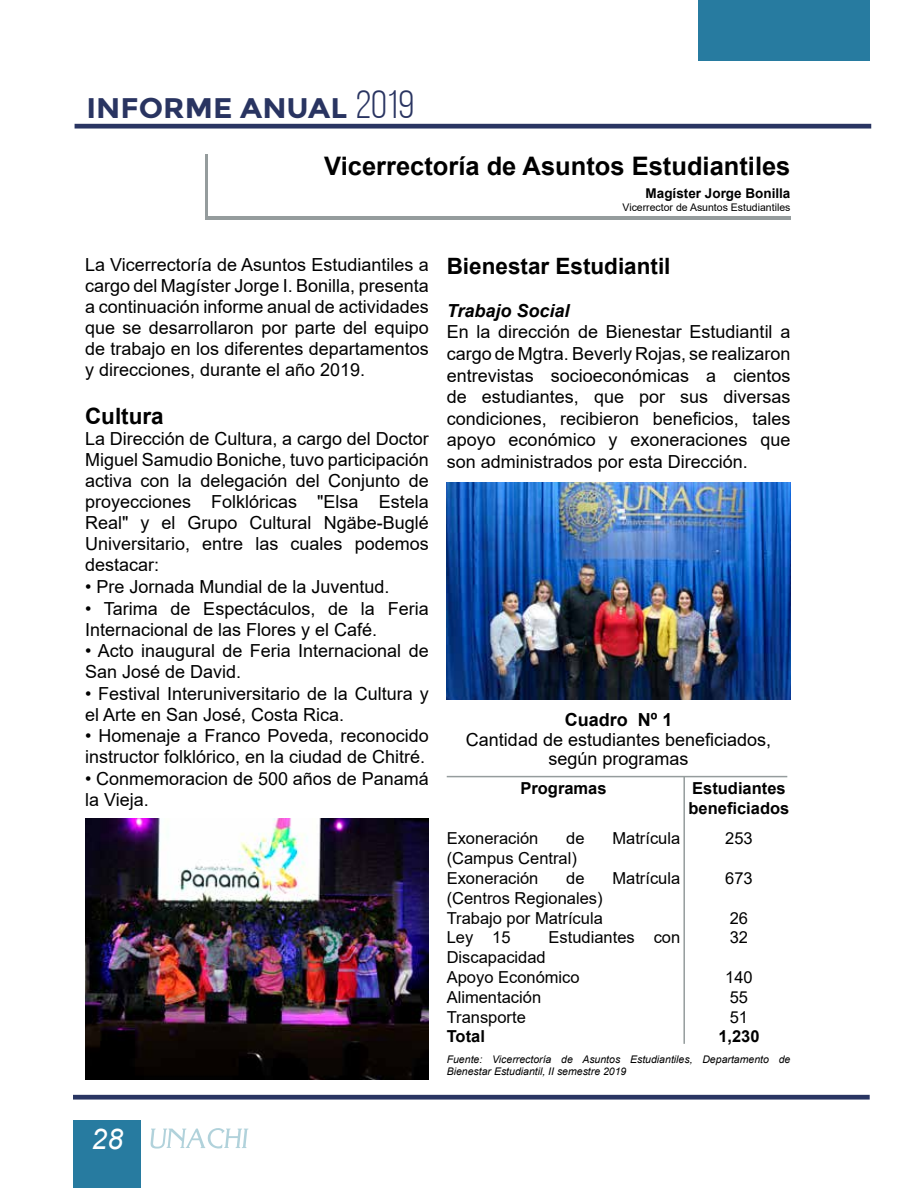
<style>
.page{position:relative;width:918px;height:1188px;background:#fff}
.page>*{position:absolute;margin:0;border:0;box-sizing:border-box;transform-origin:0 0}
.t1{font:italic 28.5px "Arial";color:#fff}
.t2{font:700 28.35px "Montserrat";color:#293461;scale:1.04 1}
.t3{font:700 25.5px "Arial";color:#000}
.t4{font:700 22.5px "Arial";color:#000}
.t5{font:18px/21px "Arial";color:#000}
.t6{font:italic 700 18px "Arial";color:#000}
.t7{font:700 18px "Arial";color:#000}
.t8{font:16.5px/19.8px "Arial";color:#000}
.t9{font:700 16.5px/19.8px "Arial";color:#000}
.t10{font:700 13.5px "Arial";color:#000}
.t11{font:italic 10.5px/12.6px "Arial";color:#000}
.t12{font:10.5px "Arial";color:#000}
.s1{font-family:"Bebas Neue";font-weight:400;font-size:39.45px}
</style>
<div class="page">
<div style="left:73px;top:1120px;width:67px;height:68px;background:#277ba0"></div>
<div style="left:698px;top:0;width:172px;height:61px;background:#277ba0"></div>
<hr style="left:75px;top:124px;width:796px;height:4px;background:#293562">
<hr style="left:73px;top:1095px;width:797px;height:4px;background:#293562">
<svg style="left:151px;top:1128px;width:97px;height:21px"></svg>
<hr style="left:205px;top:154px;width:2px;height:65px;background:#959c9d">
<hr style="left:205px;top:216px;width:585px;height:3px;background:#959c9d">
<hr style="left:683px;top:777px;width:2px;height:267px;background:#959c9d">
<hr style="left:447px;top:776px;width:340px;height:1px;background:#959c9d">
<img style="left:85px;top:819px;width:344px;height:261px">
<img style="left:447px;top:483px;width:343px;height:217px">
<h2 class="t2" style="left:87px;top:91px;width:317px">INFORME ANUAL <span class="s1">2019</span></h2>
<h3 class="t3" style="left:324px;top:148px;width:468px">Vicerrectoría de Asuntos Estudiantiles</h3>
<p class="t10" style="left:646px;top:184px;width:146px">Magíster Jorge Bonilla</p>
<p class="t12" style="left:623px;top:200px;width:169px">Vicerrector de Asuntos Estudiantiles</p>
<p class="t5" style="left:85px;top:254px;width:345px;text-align:justify">La Vicerrectoría de Asuntos Estudiantiles a cargo del Magíster Jorge I. Bonilla, presenta a continuación informe anual de actividades que se desarrollaron por parte del equipo de trabajo en los diferentes departamentos y direcciones, durante el año 2019.</p>
<p class="t4" style="left:85px;top:401px;width:80px">Cultura</p>
<p class="t5" style="left:85px;top:428px;width:345px;text-align:justify">La Dirección de Cultura, a cargo del Doctor Miguel Samudio Boniche, tuvo participación activa con la delegación del Conjunto de proyecciones Folklóricas "Elsa Estela Real" y el Grupo Cultural Ngäbe-Buglé Universitario, entre las cuales podemos destacar:</p>
<p class="t5" style="left:85px;top:576px;width:306px">• Pre Jornada Mundial de la Juventud.</p>
<p class="t5" style="left:85px;top:598px;width:345px">• Tarima de Espectáculos, de la Feria<br>Internacional de las Flores y el Café.</p>
<p class="t5" style="left:85px;top:640px;width:345px">• Acto inaugural de Feria Internacional de<br>San José de David.</p>
<p class="t5" style="left:85px;top:683px;width:345px">• Festival Interuniversitario de la Cultura y el Arte en San José, Costa Rica.</p>
<p class="t5" style="left:85px;top:725px;width:345px">• Homenaje a Franco Poveda, reconocido instructor folklórico, en la ciudad de Chitré.</p>
<p class="t5" style="left:85px;top:768px;width:345px">• Conmemoracion de 500 años de Panamá la Vieja.</p>
<p class="t4" style="left:447px;top:250px;width:225px">Bienestar Estudiantil</p>
<p class="t6" style="left:447px;top:299px;width:124px">Trabajo Social</p>
<p class="t5" style="left:447px;top:321px;width:345px;line-height:21.6px;text-align:justify">En la dirección de Bienestar Estudiantil a cargo de Mgtra. Beverly Rojas, se realizaron entrevistas socioeconómicas a cientos de estudiantes, que por sus diversas condiciones, recibieron beneficios, tales apoyo económico y exoneraciones que son administrados por esta Dirección.</p>
<p class="t7" style="left:565px;top:707px;width:109px">Cuadro Nº 1</p>
<p class="t5" style="left:466px;top:730px;width:307px;line-height:19.5px;text-align:center">Cantidad de estudiantes beneficiados, según programas</p>
<p class="t9" style="left:520px;top:779px;width:88px">Programas</p>
<p class="t8" style="left:447px;top:829px;width:93px">Exoneración</p>
<p class="t8" style="left:566px;top:829px;width:20px">de</p>
<p class="t8" style="left:612px;top:829px;width:69px">Matrícula</p>
<p class="t8" style="left:447px;top:848px;width:132px">(Campus Central)<br>Exoneración</p>
<p class="t9" style="left:689px;top:779px;width:102px">Estudiantes beneficiados</p>
<p class="t8" style="left:725px;top:829px;width:29px">253</p>
<p class="t8" style="left:725px;top:868px;width:29px">673</p>
<p class="t8" style="left:730px;top:908px;width:20px">26<br>32</p>
<p class="t8" style="left:725px;top:967px;width:29px">140<br>55<br>51</p>
<p class="t9" style="left:718px;top:1027px;width:43px">1,230</p>
<p class="t11" style="left:447px;top:1053px;width:345px">Fuente: Vicerrectoría de Asuntos Estudiantiles, Departamento de<br>Bienestar Estudiantil, II semestre 2019</p>
<p class="t8" style="left:566px;top:868px;width:20px">de</p>
<p class="t8" style="left:612px;top:868px;width:69px">Matrícula</p>
<p class="t8" style="left:447px;top:888px;width:158px;text-align:justify">(Centros Regionales)<br>Trabajo por Matrícula Ley 15</p>
<p class="t8" style="left:549px;top:928px;width:133px">Estudiantes con</p>
<p class="t8" style="left:447px;top:947px;width:134px">Discapacidad<br>Apoyo Económico<br>Alimentación<br>Transporte</p>
<p class="t9" style="left:447px;top:1027px;width:40px">Total</p>
<h1 class="t1" style="left:91px;top:1121px;width:33px">28</h1>
</div>
